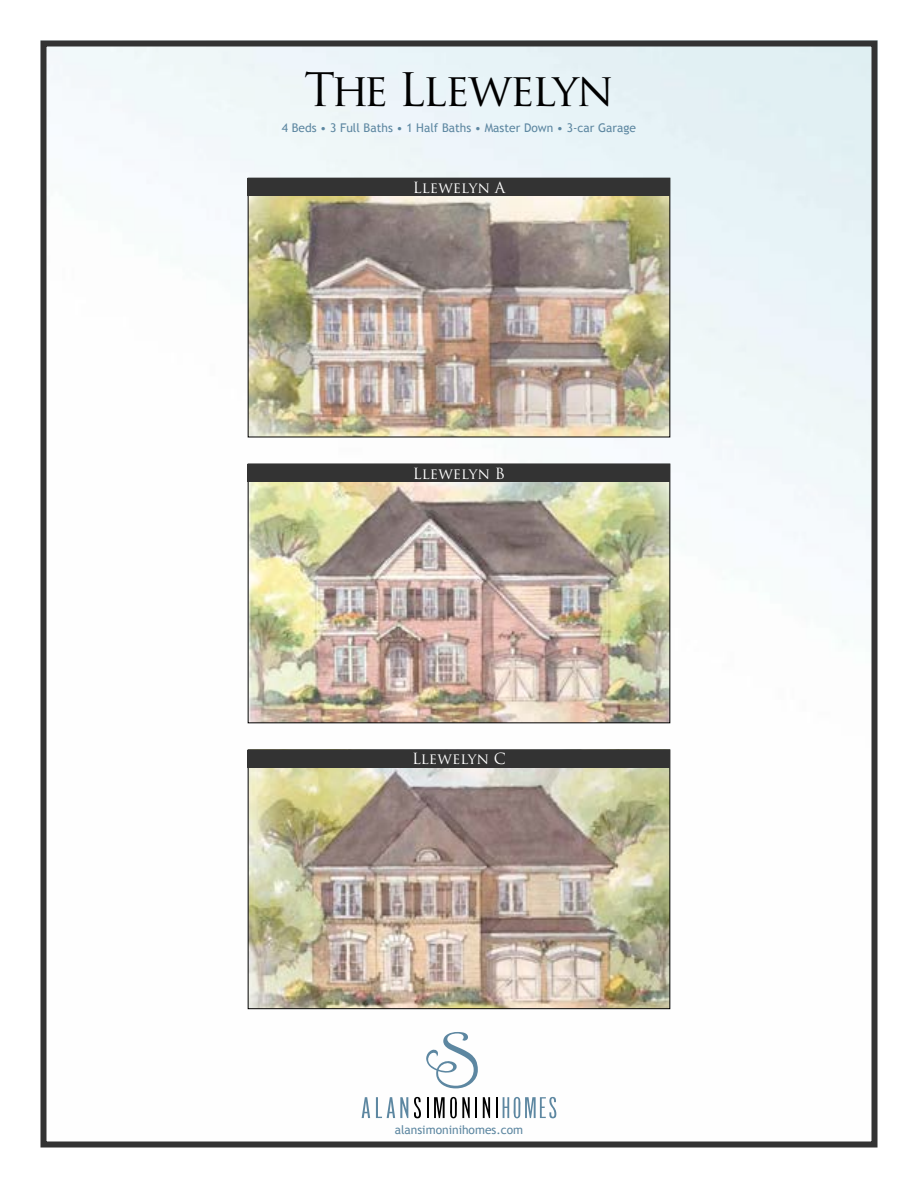
<style>
.page{position:relative;width:918px;height:1188px;background:#fff}
.page>*{position:absolute;margin:0;border:0;box-sizing:border-box;transform-origin:0 0}
.t1{font:45px "Trajan Pro";letter-spacing:-.05em;color:#000}
.t2{font:15px "Trajan Pro";color:#fff}
.t3{font:12px "Trebuchet MS";color:#5d87a1}
</style>
<div class="page">
<img style="left:47px;top:47px;width:824px;height:1072px">
<div style="left:40px;top:40px;width:838px;height:1108px;border:6px solid #000"></div>
<img style="left:250px;top:196px;width:418px;height:239px">
<div style="left:248px;top:178px;width:422px;height:18px;background:#333"></div>
<img style="left:250px;top:482px;width:418px;height:239px">
<img style="left:250px;top:767px;width:418px;height:240px">
<div style="left:248px;top:464px;width:422px;height:18px;background:#333"></div>
<div style="left:248px;top:750px;width:422px;height:17px;background:#333"></div>
<svg style="left:362px;top:1097px;width:8px;height:21px"></svg>
<svg style="left:376px;top:1097px;width:32px;height:21px"></svg>
<svg style="left:414px;top:1097px;width:7px;height:21px"></svg>
<hr style="left:427px;top:1097px;width:2px;height:21px;background:#000">
<svg style="left:434px;top:1097px;width:36px;height:21px"></svg>
<hr style="left:475px;top:1097px;width:2px;height:21px;background:#000">
<svg style="left:483px;top:1097px;width:7px;height:21px"></svg>
<hr style="left:496px;top:1097px;width:2px;height:21px;background:#000">
<svg style="left:503px;top:1097px;width:53px;height:21px"></svg>
<svg style="left:426px;top:1032px;width:52px;height:56px"></svg>
<h1 class="t1" style="left:304px;top:61px;width:311px">The Llewelyn</h1>
<p class="t3" style="left:282px;top:121px;width:356px">4 Beds • 3 Full Baths • 1 Half Baths • Master Down • 3-car Garage</p>
<p class="t2" style="left:413px;top:178px;width:94px">Llewelyn A</p>
<p class="t2" style="left:413px;top:464px;width:94px">Llewelyn B</p>
<p class="t2" style="left:412px;top:749px;width:95px">Llewelyn C</p>
<p class="t3" style="left:395px;top:1123px;width:130px">alansimoninihomes.com</p>
</div>
